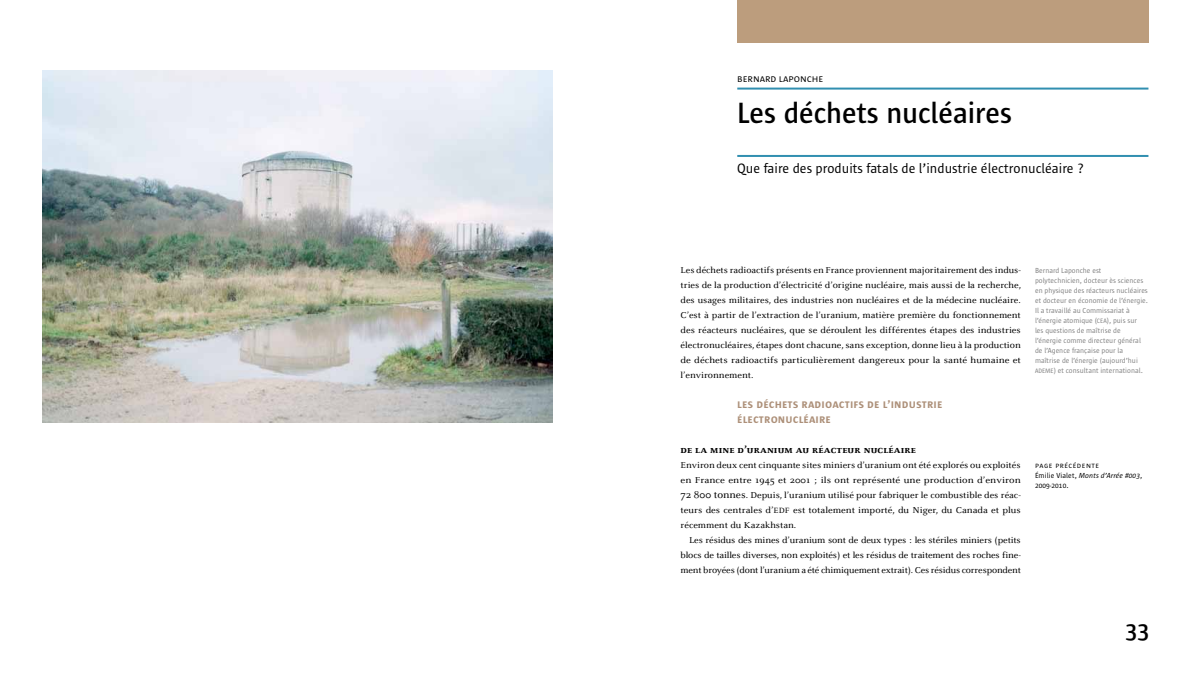
<style>
.page{position:relative;width:1191px;height:681px;background:#fff}
.page>*{position:absolute;margin:0;border:0;box-sizing:border-box;transform-origin:0 0}
.t1{font:600 30px "Sun";color:#000}
.t2{font:600 24px "Sun";color:#000}
.t3{font:14px "Sun";color:#000}
.t4{font:11.5px/15px "Sun Bold Caps";letter-spacing:.01em;color:#ad9079}
.t5{font:10.5px "Celeste ST SC Bold";letter-spacing:.01em;color:#000}
.t6{font:10px "Sun Caps";color:#000}
.t7{font:9px/15px "Celeste ST";color:#000;text-align:justify}
.t8{font:7.5px/10px "Sun";color:#818181}
.t9{font:7.5px/10px "Sun";letter-spacing:.015em;color:#000}
.t10{font:7.5px "Sun Caps";letter-spacing:.07em;color:#000}
.s1{font-size:10px}
.s2{font-size:8px}
.s3{font-size:6.5px}
.s4{font-style:inherit}
.s5{font-style:italic}
</style>
<div class="page">
<div style="left:737px;top:0;width:411px;height:43px;background:#bc9d7d"></div>
<hr style="left:737px;top:87px;width:411px;height:2px;background:#318fb0">
<hr style="left:737px;top:155px;width:411px;height:2px;background:#318fb0">
<img style="left:43px;top:71px;width:510px;height:351px">
<p class="t6" style="left:737px;top:74px;width:87px">bernard laponche</p>
<h1 class="t1" style="left:737px;top:97px;width:276px">Les déchets nucléaires</h1>
<h3 class="t3" style="left:737px;top:160px;width:348px">Que faire des produits fatals de l’industrie électronucléaire ?</h3>
<p class="t7" style="left:680px;top:262px;width:342px">Les déchets radioactifs présents en France proviennent majoritairement des indus&shy;tries de la production d’électricité d’origine nucléaire, mais aussi de la recherche, des usages militaires, des industries non nucléaires et de la médecine nucléaire.<br>C’est à partir de l’extraction de l’uranium, matière première du fonctionnement des réacteurs nucléaires, que se déroulent les différentes étapes des industries électronucléaires, étapes dont chacune, sans exception, donne lieu à la production de déchets radioactifs particulièrement dangereux pour la santé humaine et l’environnement.</p>
<p class="t4" style="left:737px;top:396px;width:207px">les déchets radioactifs de l’industrie électronucléaire</p>
<p class="t5" style="left:680px;top:443px;width:237px">de la mine d’uranium au réacteur nucléaire</p>
<p class="t7" style="left:680px;top:457px;width:342px">Environ deux cent cinquante sites miniers d’uranium ont été explorés ou exploités en France entre 1945 et 2001 ; ils ont représenté une production d’environ <span class="s1">72 800 tonnes</span>. Depuis, l’uranium utilisé pour fabriquer le combustible des réac&shy;teurs des centrales d’<span class="s2">edf</span></p>
<p class="t7" style="left:680px;top:502px;width:342px;text-indent:112px">est totalement importé, du Niger, du Canada et plus récemment du Kazakhstan.</p>
<p class="t7" style="left:680px;top:532px;width:342px;text-indent:9px">Les résidus des mines d’uranium sont de deux types : les stériles miniers (petits blocs de tailles diverses, non exploités) et les résidus de traitement des roches fine&shy;ment broyées (dont l’uranium a été chimiquement extrait). Ces résidus correspondent</p>
<p class="t8" style="left:1035px;top:265px;width:114px">Bernard Laponche est polytechnicien, docteur ès sciences en physique des réacteurs nucléaires et docteur en économie de l’énergie.<br>Il a travaillé au Commissariat à l’énergie atomique (<span class="s3">cea</span><span class="s4">)</span>, puis sur<br>les questions de maîtrise de l’énergie comme directeur général de l’Agence française pour la maîtrise de l’énergie (aujourd’hui <span class="s3">ademe</span>) et consultant international.</p>
<p class="t10" style="left:1035px;top:461px;width:66px">page précédente</p>
<p class="t9" style="left:1035px;top:470px;width:109px">Émilie Vialet, <span class="s5">Monts d’Arrée #003</span>,<br>2009-2010.</p>
<h2 class="t2" style="left:1125px;top:617px;width:25px">33</h2>
</div>
